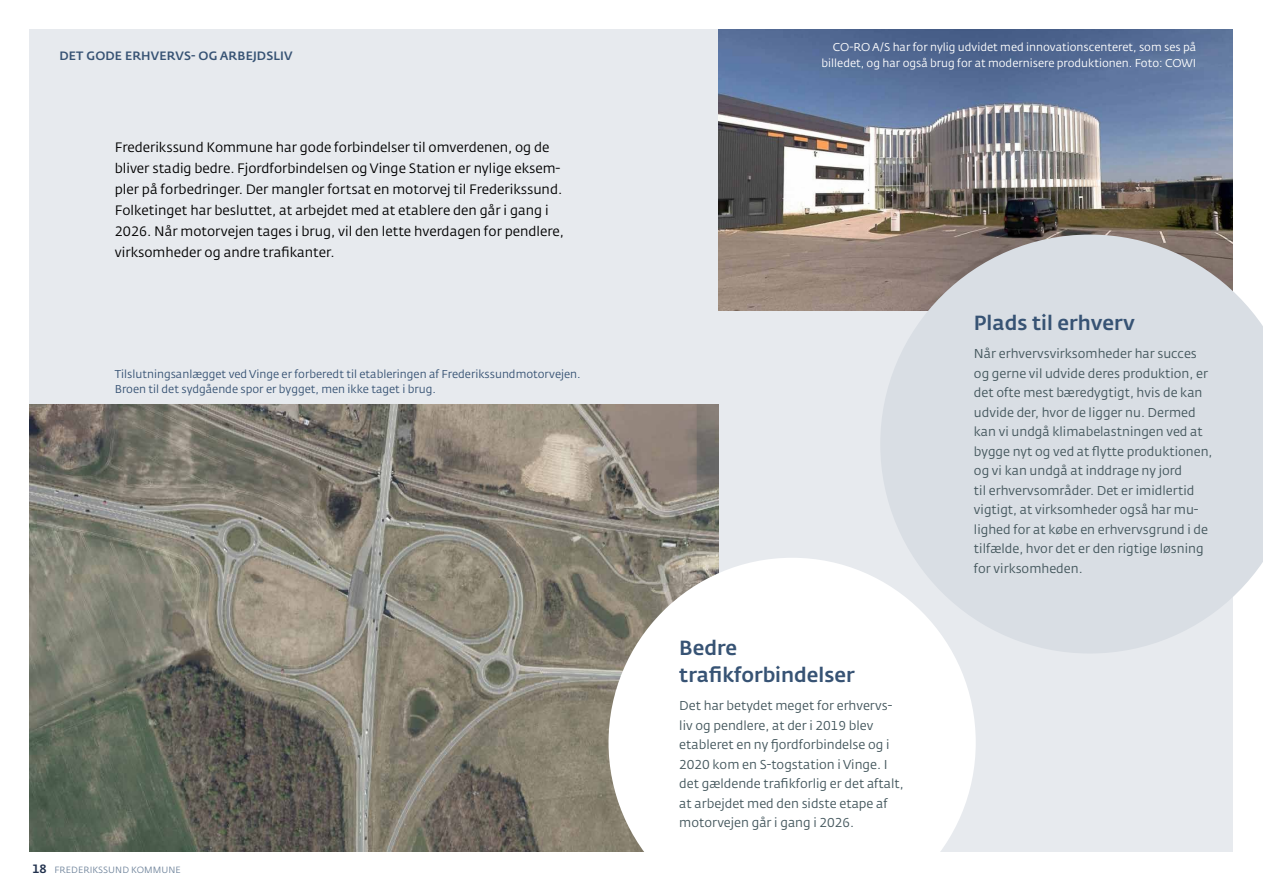
<style>
.page{position:relative;width:1263px;height:893px;background:#fff}
.page>*{position:absolute;margin:0;border:0;box-sizing:border-box;transform-origin:0 0}
.FOTO_RUB{font:500 20.25px/27.8px "Fedra Sans Std";color:#375374}
.Brød{font:13.5px/21px "Fedra Sans Std";color:#000}
.brød_i_bokse{font:12.75px/19.5px "Fedra Sans Std";color:#43565c}
.t1{font:500 12px "Fedra Sans Std";letter-spacing:.01em;color:#375374}
.t2{font:11.25px/15.3px "Fedra Sans Std";color:#375374}
.t3{font:11.25px/15.3px "Fedra Sans Std";color:#fff;text-align:right}
.t4{font:9px "Fedra Sans Std";letter-spacing:.01em;color:#73879e}
.s1{font-weight:500;font-size:12px;color:#21314d}
</style>
<div class="page">
<div style="left:30px;top:30px;width:1203px;height:822px;background:#e7eaee"></div>
<img style="left:30px;top:405px;width:689px;height:447px">
<svg style="left:608px;top:558px;width:368px;height:294px;background:#f3f3f1"></svg>
<img style="left:719px;top:30px;width:514px;height:280px">
<svg style="left:880px;top:235px;width:383px;height:418px;fill:#d9dee4"></svg>
<p class="t1" style="left:60px;top:48px;width:234px">DET GODE ERHVERVS- OG ARBEJDSLIV</p>
<p class="Brød" style="left:115px;top:137px;width:451px">Frederikssund Kommune har gode forbindelser til omverdenen, og de bliver stadig bedre. Fjordforbindelsen og Vinge Station er nylige eksem&shy;pler på forbedringer. Der mangler fortsat en motorvej til Frederikssund.<br>Folketinget har besluttet, at arbejdet med at etablere den går i gang i 2026. Når motorvejen tages i brug, vil den lette hverdagen for pendlere, virksomheder og andre trafikanter.</p>
<p class="t2" style="left:115px;top:366px;width:467px">Tilslutningsanlægget ved Vinge er forberedt til etableringen af Frederikssundmotorvejen.<br>Broen til det sydgående spor er bygget, men ikke taget i brug.</p>
<p class="t4" style="left:32px;top:864px;width:150px"><span class="s1">18</span> FREDERIKSSUND KOMMUNE</p>
<p class="t3" style="left:821px;top:40px;width:376px">CO-RO A/S har for nylig udvidet med innovationscenteret, som ses på billedet, og har også brug for at modernisere produktionen. Foto: COWI</p>
<h2 class="FOTO_RUB" style="left:679px;top:634px;width:177px">Bedre trafikforbindelser</h2>
<p class="brød_i_bokse" style="left:679px;top:696px;width:226px">Det har betydet meget for erhvervs&shy;liv og pendlere, at der i 2019 blev etableret en ny fjordforbindelse og i 2020 kom en S-togstation i Vinge. I det gældende trafikforlig er det aftalt, at arbejdet med den sidste etape af motorvejen går i gang i 2026.</p>
<h2 class="FOTO_RUB" style="left:974px;top:309px;width:163px">Plads til erhverv</h2>
<p class="brød_i_bokse" style="left:974px;top:344px;width:240px">Når erhvervsvirksomheder har succes og gerne vil udvide deres produktion, er det ofte mest bæredygtigt, hvis de kan udvide der, hvor de ligger nu. Dermed kan vi undgå klimabelastningen ved at bygge nyt og ved at flytte produktionen, og vi kan undgå at inddrage ny jord<br>til erhvervsområder. Det er imidlertid vigtigt, at virksomheder også har mu&shy;lighed for at købe en erhvervsgrund i de tilfælde, hvor det er den rigtige løsning for virksomheden.</p>
</div>
